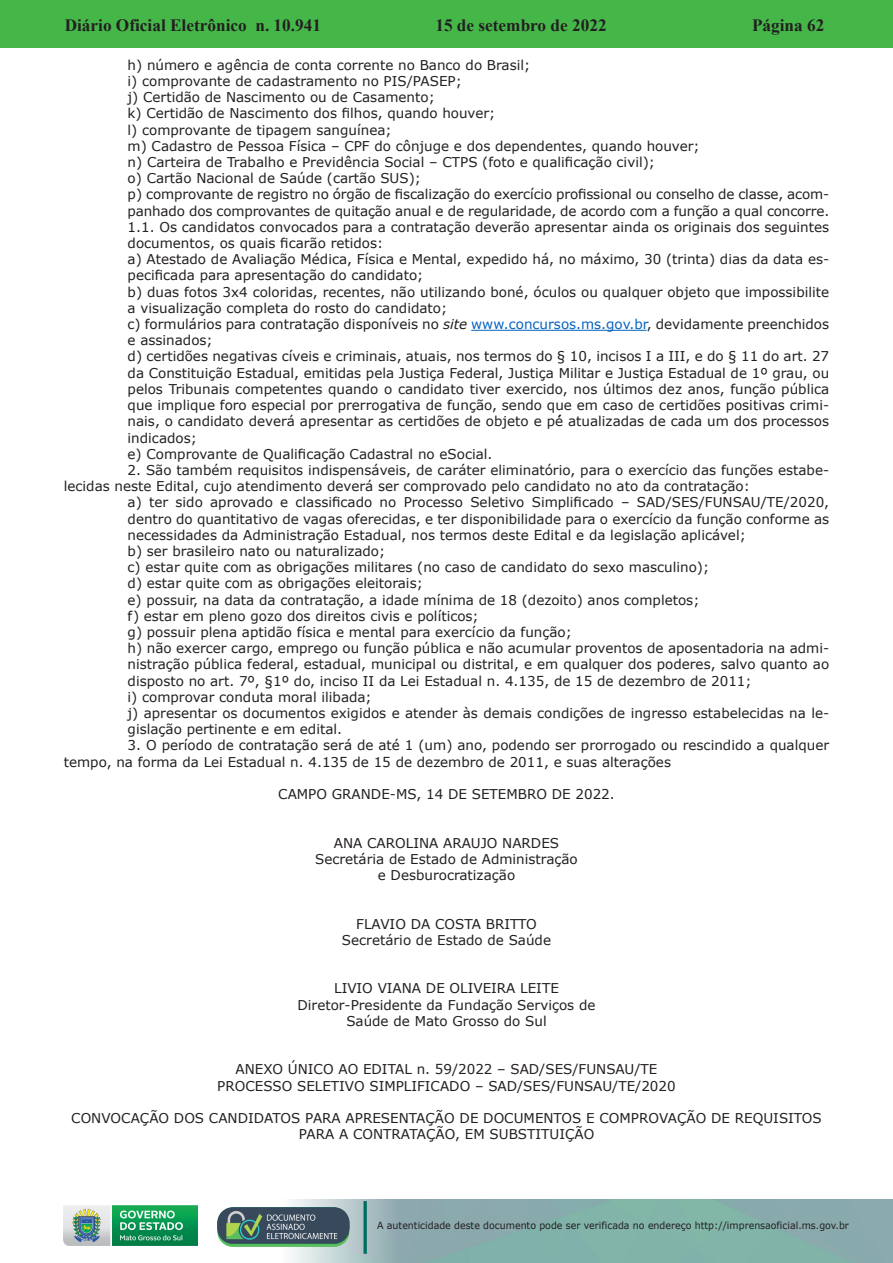
<style>
.page{position:relative;width:893px;height:1263px;background:#fff}
.page>*{position:absolute;margin:0;border:0;box-sizing:border-box;transform-origin:0 0}
.t1{font:700 17.25px "Times New Roman";color:#231f20}
.Normal_wrd_9{font:13.5px/16.2px "Verdana";color:#231f20}
.t2{font:9.9px "Verdana";color:#231f20;scale:.95 1}
.s1{font-style:italic}
.s2{color:#0563c1}
</style>
<div class="page">
<div style="left:0;top:0;width:893px;height:48px;background:#45b749"></div>
<img style="left:63px;top:1199px;width:830px;height:64px">
<img style="left:364px;top:1202px;width:2px;height:51px">
<img style="left:218px;top:1207px;width:132px;height:39px">
<img style="left:64px;top:1205px;width:134px;height:41px">
<hr style="left:471px;top:330px;width:176px;height:1px;background:#0563c1">
<p class="t1" style="left:65px;top:13px;width:258px">Diário Oficial Eletrônico n. 10.941</p>
<p class="t1" style="left:435px;top:13px;width:173px">15 de setembro de 2022</p>
<p class="t1" style="left:752px;top:13px;width:74px">Página 62</p>
<p class="Normal_wrd_9" style="left:128px;top:57px;width:404px">h) número e agência de conta corrente no Banco do Brasil;</p>
<p class="Normal_wrd_9" style="left:128px;top:73px;width:336px">i) comprovante de cadastramento no PIS/PASEP;</p>
<p class="Normal_wrd_9" style="left:128px;top:89px;width:309px">j) Certidão de Nascimento ou de Casamento;</p>
<p class="Normal_wrd_9" style="left:128px;top:105px;width:369px">k) Certidão de Nascimento dos filhos, quando houver;</p>
<p class="Normal_wrd_9" style="left:128px;top:122px;width:265px">l) comprovante de tipagem sanguínea;</p>
<p class="Normal_wrd_9" style="left:128px;top:138px;width:573px">m) Cadastro de Pessoa Física – CPF do cônjuge e dos dependentes, quando houver;</p>
<p class="Normal_wrd_9" style="left:128px;top:154px;width:529px">n) Carteira de Trabalho e Previdência Social – CTPS (foto e qualificação civil);</p>
<p class="Normal_wrd_9" style="left:128px;top:170px;width:295px">o) Cartão Nacional de Saúde (cartão SUS);</p>
<p class="Normal_wrd_9" style="left:128px;top:186px;width:703px">p) comprovante de registro no órgão de fiscalização do exercício profissional ou conselho de classe, acom&shy;panhado dos comprovantes de quitação anual e de regularidade, de acordo com a função a qual concorre.</p>
<p class="Normal_wrd_9" style="left:128px;top:219px;width:703px">1.1. Os candidatos convocados para a contratação deverão apresentar ainda os originais dos seguintes documentos, os quais ficarão retidos:</p>
<p class="Normal_wrd_9" style="left:128px;top:251px;width:703px">a) Atestado de Avaliação Médica, Física e Mental, expedido há, no máximo, 30 (trinta) dias da data es&shy;pecificada para apresentação do candidato;</p>
<p class="Normal_wrd_9" style="left:128px;top:284px;width:703px">b) duas fotos 3x4 coloridas, recentes, não utilizando boné, óculos ou qualquer objeto que impossibilite a visualização completa do rosto do candidato;</p>
<p class="Normal_wrd_9" style="left:128px;top:316px;width:703px">c) formulários para contratação disponíveis no <span class="s1">site</span> <span class="s2">www.concursos.ms.gov.br</span>, devidamente preenchidos e assinados;</p>
<p class="Normal_wrd_9" style="left:128px;top:348px;width:703px;text-align:justify">d) certidões negativas cíveis e criminais, atuais, nos termos do § 10, incisos I a III, e do § 11 do art. 27 da Constituição Estadual, emitidas pela Justiça Federal, Justiça Militar e Justiça Estadual de 1º grau, ou pelos Tribunais competentes quando o candidato tiver exercido, nos últimos dez anos, função pública que implique foro especial por prerrogativa de função, sendo que em caso de certidões positivas crimi&shy;nais, o candidato deverá apresentar as certidões de objeto e pé́atualizadas de cada um dos processos indicados;</p>
<p class="Normal_wrd_9" style="left:128px;top:446px;width:366px">e) Comprovante de Qualificação Cadastral no eSocial.</p>
<p class="Normal_wrd_9" style="left:64px;top:462px;width:767px;text-indent:64px">2. São também requisitos indispensáveis, de caráter eliminatório, para o exercício das funções estabe&shy;lecidas neste Edital, cujo atendimento deverá ser comprovado pelo candidato no ato da contratação:</p>
<p class="Normal_wrd_9" style="left:128px;top:494px;width:703px;text-align:justify">a) ter sido aprovado e classificado no Processo Seletivo Simplificado – SAD/SES/FUNSAU/TE/2020, dentro do quantitativo de vagas oferecidas, e ter disponibilidade para o exercício da função conforme as necessidades da Administração Estadual, nos termos deste Edital e da legislação aplicável;</p>
<p class="Normal_wrd_9" style="left:128px;top:543px;width:259px">b) ser brasileiro nato ou naturalizado;</p>
<p class="Normal_wrd_9" style="left:128px;top:559px;width:583px">c) estar quite com as obrigações militares (no caso de candidato do sexo masculino);</p>
<p class="Normal_wrd_9" style="left:128px;top:575px;width:297px">d) estar quite com as obrigações eleitorais;</p>
<p class="Normal_wrd_9" style="left:128px;top:591px;width:573px">e) possuir, na data da contratação, a idade mínima de 18 (dezoito) anos completos;</p>
<p class="Normal_wrd_9" style="left:128px;top:608px;width:353px">f) estar em pleno gozo dos direitos civis e políticos;</p>
<p class="Normal_wrd_9" style="left:128px;top:624px;width:446px">g) possuir plena aptidão física e mental para exercício da função;</p>
<p class="Normal_wrd_9" style="left:128px;top:640px;width:703px;text-align:justify">h) não exercer cargo, emprego ou função pública e não acumular proventos de aposentadoria na admi&shy;nistração pública federal, estadual, municipal ou distrital, e em qualquer dos poderes, salvo quanto ao disposto no art. 7º, §1º do, inciso II da Lei Estadual n. 4.135, de 15 de dezembro de 2011;</p>
<p class="Normal_wrd_9" style="left:128px;top:689px;width:246px">i) comprovar conduta moral ilibada;</p>
<p class="Normal_wrd_9" style="left:128px;top:705px;width:703px">j) apresentar os documentos exigidos e atender às demais condições de ingresso estabelecidas na le&shy;gislação pertinente e em edital.</p>
<p class="Normal_wrd_9" style="left:64px;top:737px;width:767px;text-indent:64px">3. O período de contratação será de até 1 (um) ano, podendo ser prorrogado ou rescindido a qualquer tempo, na forma da Lei Estadual n. 4.135 de 15 de dezembro de 2011, e suas alterações</p>
<p class="Normal_wrd_9" style="left:278px;top:786px;width:338px">CAMPO GRANDE-MS, 14 DE SETEMBRO DE 2022.</p>
<p class="Normal_wrd_9" style="left:334px;top:834px;width:227px">ANA CAROLINA ARAUJO NARDES</p>
<p class="Normal_wrd_9" style="left:315px;top:851px;width:264px">Secretária de Estado de Administração</p>
<p class="Normal_wrd_9" style="left:378px;top:867px;width:139px">e Desburocratização</p>
<p class="Normal_wrd_9" style="left:356px;top:915px;width:182px">FLAVIO DA COSTA BRITTO</p>
<p class="Normal_wrd_9" style="left:342px;top:932px;width:211px">Secretário de Estado de Saúde</p>
<p class="Normal_wrd_9" style="left:334px;top:980px;width:226px">LIVIO VIANA DE OLIVEIRA LEITE</p>
<p class="Normal_wrd_9" style="left:298px;top:996px;width:299px">Diretor-Presidente da Fundação Serviços de</p>
<p class="Normal_wrd_9" style="left:346px;top:1013px;width:202px">Saúde de Mato Grosso do Sul</p>
<p class="Normal_wrd_9" style="left:236px;top:1061px;width:423px">ANEXO ÚNICO AO EDITAL n. 59/2022 – SAD/SES/FUNSAU/TE</p>
<p class="Normal_wrd_9" style="left:217px;top:1077px;width:460px">PROCESSO SELETIVO SIMPLIFICADO – SAD/SES/FUNSAU/TE/2020</p>
<p class="Normal_wrd_9" style="left:71px;top:1110px;width:752px;text-align:center">CONVOCAÇÃO DOS CANDIDATOS PARA APRESENTAÇÃO DE DOCUMENTOS E COMPROVAÇÃO DE REQUISITOS<br>PARA A CONTRATAÇÃO, EM SUBSTITUIÇÃO</p>
<p class="t2" style="left:377px;top:1219px;width:498px">A autenticidade deste documento pode ser verificada no endereço http://imprensaoficial.ms.gov.br</p>
</div>
